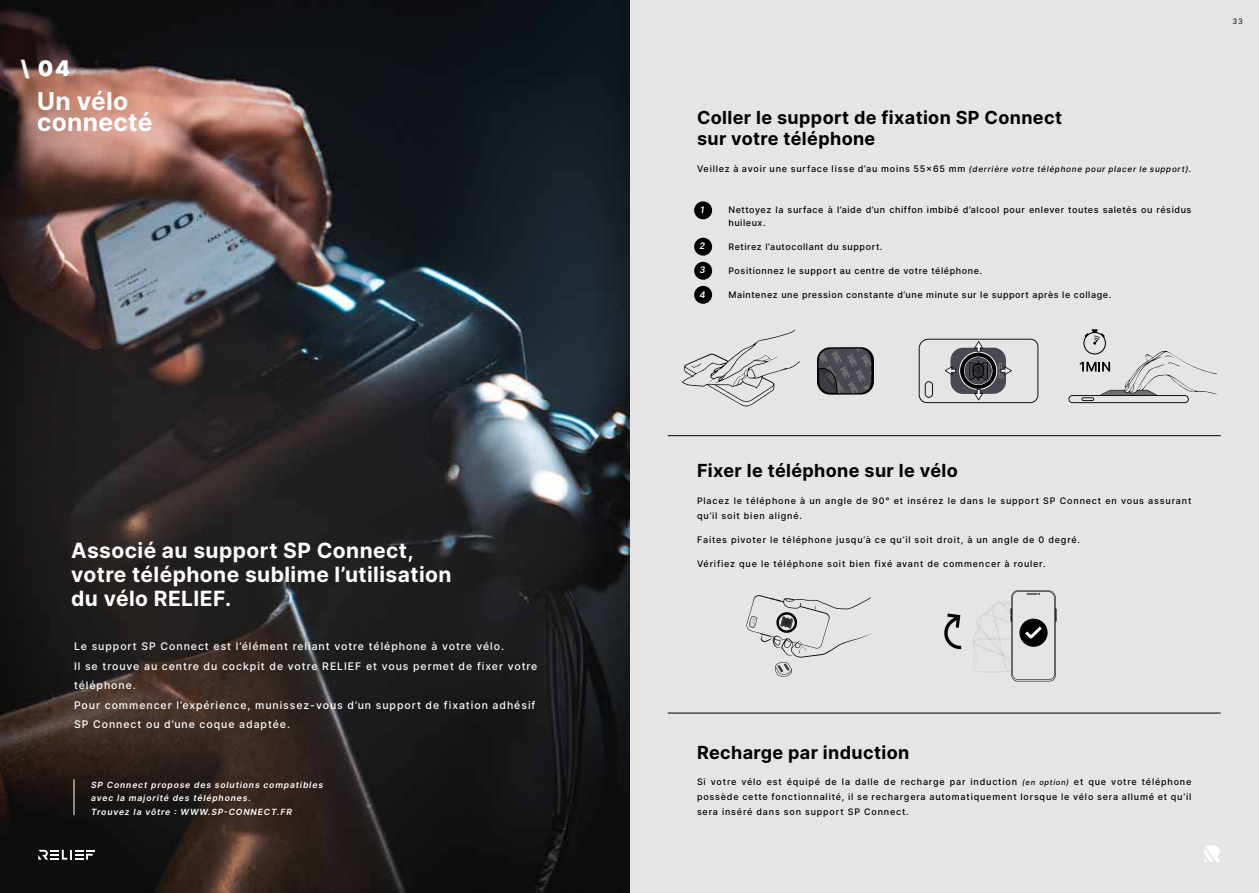
<style>
.page{position:relative;width:1259px;height:893px;background:#fff}
.page>*{position:absolute;margin:0;border:0;box-sizing:border-box;transform-origin:0 0}
.t1{font:700 24.6px/21.1px "Inter";letter-spacing:.01em;color:#fff}
.t2{font:900 21.45px "Inter";color:#fff}
.t3{font:700 21px/24px "Inter";letter-spacing:.02em;color:#fff}
.t4{font:700 18px/21.1px "Inter";letter-spacing:.02em;color:#000}
.t5{font:500 10.5px/19.5px "Inter";letter-spacing:.09em;color:#fff}
.t6{font:500 9px/15px "Inter";letter-spacing:.09em;color:#000}
.t7{font:500 9px/13.5px "Inter";letter-spacing:.06em;color:#000}
.t8{font:italic 600 9px "Inter";color:#fff}
.t9{font:italic 600 8.55px/13.5px "Inter";letter-spacing:.1em;color:#fff}
.t10{font:7.5px "Inter";color:#000}
.s1{font-style:italic;font-size:8.1px}
.s2{font-style:italic;font-size:7.5px}
</style>
<div class="page">
<div style="left:629px;top:0;width:630px;height:893px;background:#e6e4e4"></div>
<img style="left:0;top:0;width:629px;height:893px">
<svg style="left:38px;top:850px;width:56px;height:10px"></svg>
<svg style="left:1204px;top:845px;width:16px;height:17px"></svg>
<svg style="left:682px;top:329px;width:117px;height:78px"></svg>
<svg style="left:918px;top:339px;width:120px;height:64px"></svg>
<svg style="left:817px;top:347px;width:57px;height:48px"></svg>
<svg style="left:818px;top:349px;width:53px;height:45px;background:#4c4c53"></svg>
<hr style="left:668px;top:435px;width:552px;height:1px;background:#000">
<hr style="left:668px;top:713px;width:552px;height:1px;background:#000">
<div style="left:694px;top:262px;width:18px;height:18px;background:#000;border-radius:50%"></div>
<div style="left:694px;top:201px;width:18px;height:18px;background:#000;border-radius:50%"></div>
<div style="left:694px;top:286px;width:18px;height:18px;background:#000;border-radius:50%"></div>
<div style="left:694px;top:238px;width:18px;height:18px;background:#000;border-radius:50%"></div>
<hr style="left:74px;top:779px;width:1px;height:36px;background:#fff">
<svg style="left:746px;top:595px;width:126px;height:82px"></svg>
<svg style="left:760px;top:633px;width:10px;height:4px"></svg>
<svg style="left:944px;top:613px;width:17px;height:36px"></svg>
<svg style="left:973px;top:590px;width:83px;height:91px"></svg>
<svg style="left:1068px;top:329px;width:149px;height:74px"></svg>
<h2 class="t2" style="left:21px;top:52px;width:51px">\ 04</h2>
<h1 class="t1" style="left:37px;top:90px;width:117px">Un vélo connecté</h1>
<h3 class="t3" style="left:71px;top:538px;width:382px">Associé au support SP Connect, votre téléphone sublime l’utilisation du vélo RELIEF.</h3>
<p class="t5" style="left:74px;top:636px;width:465px">Le support SP Connect est l’élément reliant votre téléphone à votre vélo.<br>Il se trouve au centre du cockpit de votre RELIEF et vous permet de fixer votre téléphone.<br>Pour commencer l’expérience, munissez-vous d’un support de fixation adhésif SP Connect ou d’une coque adaptée.</p>
<p class="t9" style="left:91px;top:777px;width:233px">SP Connect propose des solutions compatibles avec la majorité des téléphones.<br>Trouvez la vôtre : WWW.SP-CONNECT.FR</p>
<h3 class="t4" style="left:697px;top:106px;width:366px">Coller le support de fixation SP Connect sur votre téléphone</h3>
<p class="t6" style="left:697px;top:161px;width:496px">Veillez à avoir une surface lisse d’au moins 55x65 mm <span class="s1">(derrière votre téléphone pour placer le support).</span></p>
<p class="t8" style="left:700px;top:203px;width:6px">1</p>
<p class="t8" style="left:699px;top:240px;width:7px">2</p>
<p class="t8" style="left:699px;top:264px;width:7px">3</p>
<p class="t8" style="left:699px;top:288px;width:7px">4</p>
<p class="t7" style="left:728px;top:203px;width:464px">Nettoyez la surface à l’aide d’un chiffon imbibé d’alcool pour enlever toutes saletés ou résidus huileux.</p>
<p class="t7" style="left:728px;top:240px;width:156px">Retirez l’autocollant du support.</p>
<p class="t7" style="left:728px;top:264px;width:255px">Positionnez le support au centre de votre téléphone.</p>
<p class="t7" style="left:728px;top:288px;width:384px">Maintenez une pression constante d’une minute sur le support après le collage.</p>
<p class="t10" style="left:1232px;top:16px;width:12px">33</p>
<h3 class="t4" style="left:697px;top:460px;width:262px">Fixer le téléphone sur le vélo</h3>
<p class="t6" style="left:697px;top:493px;width:496px">Placez le téléphone à un angle de 90° et insérez le dans le support SP Connect en vous assurant qu’il soit bien aligné.</p>
<p class="t6" style="left:697px;top:532px;width:384px">Faites pivoter le téléphone jusqu’à ce qu’il soit droit, à un angle de 0 degré.</p>
<p class="t6" style="left:697px;top:556px;width:350px">Vérifiez que le téléphone soit bien fixé avant de commencer à rouler.</p>
<h3 class="t4" style="left:697px;top:741px;width:214px">Recharge par induction</h3>
<p class="t6" style="left:697px;top:774px;width:496px;text-align:justify">Si votre vélo est équipé de la dalle de recharge par induction <span class="s2">(en option)</span> et que votre téléphone possède cette fonctionnalité, il se rechargera automatiquement lorsque le vélo sera allumé et qu’il sera inséré dans son support SP Connect.</p>
</div>
